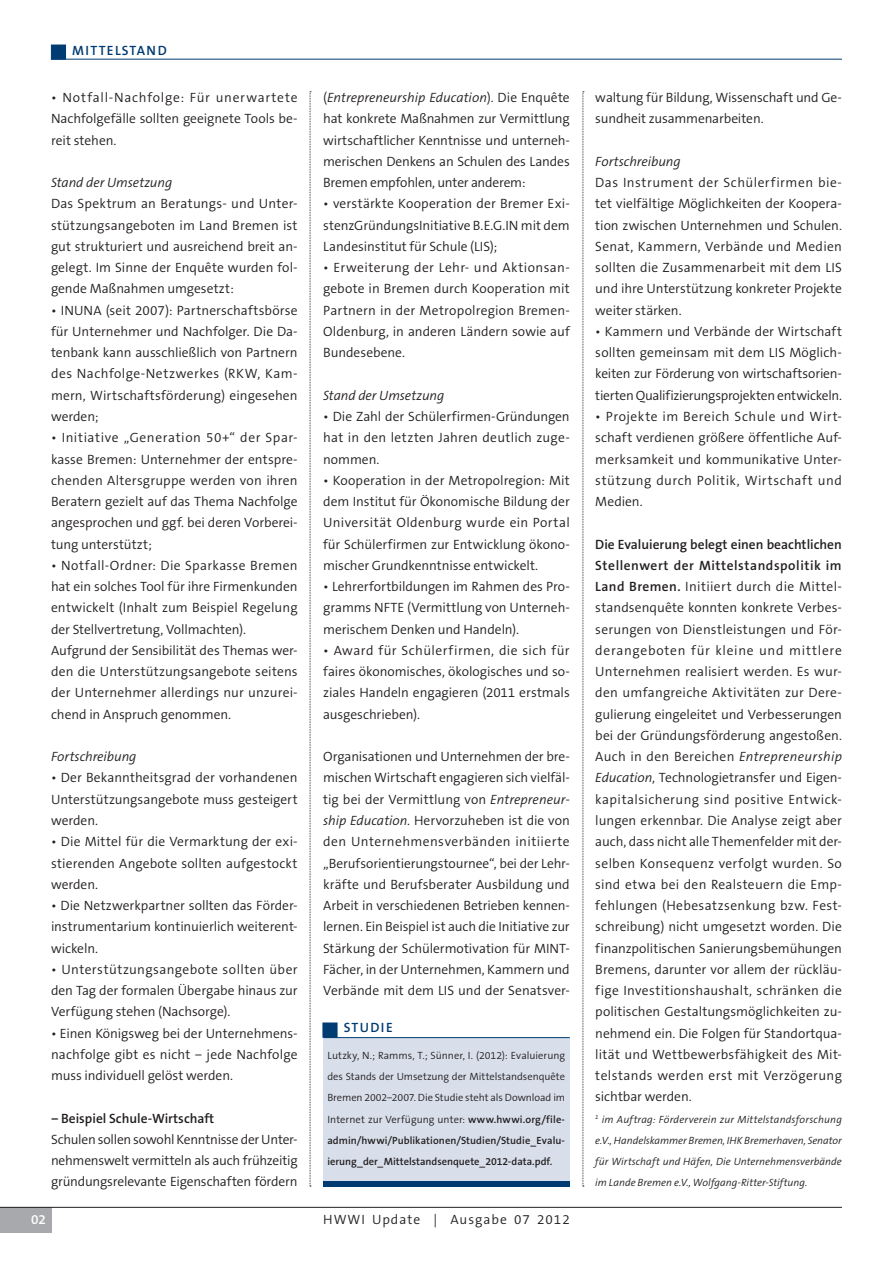
<style>
.page{position:relative;width:893px;height:1263px;background:#fff}
.page>*{position:absolute;margin:0;border:0;box-sizing:border-box;transform-origin:0 0}
.Fliesstext{font:300 13.5px/21.3px "The Sans B4";letter-spacing:-.005em;color:#231f20;text-align:justify}
.Fliesstext-2{font:italic 300 13.5px "The Sans B4";letter-spacing:-.005em;color:#231f20}
.Fliesstext-3{font:600 13.5px "The Sans B6";color:#231f20}
.Fliesstext-4{font:300 13.5px "The Sans B4";letter-spacing:.075em;color:#231f20}
.Themen{font:600 13.5px "The Sans B6";letter-spacing:.1em;color:#003b71}
.t1{font:600 13.5px "The Sans B6";color:#fff}
.Fliesstext-5{font:300 10.5px/21.3px "The Sans B4";color:#231f20;text-align:justify}
.Fliesstext-6{font:italic 300 10.5px/21.3px "The Sans B4";letter-spacing:.005em;color:#231f20;text-align:justify}
.s1{font-style:italic}
.s2{font-family:"The Sans B6";font-weight:600}
</style>
<div class="page">
<svg style="left:310px;top:91px;width:1px;height:1096px"></svg>
<div style="left:51px;top:45px;width:15px;height:15px;background:#003b71"></div>
<hr style="left:51px;top:59px;width:791px;height:1px;background:#003b71">
<div style="left:0;top:1208px;width:51px;height:25px;background:#a8a9ad"></div>
<hr style="left:0;top:1207px;width:842px;height:1px;background:#231f20">
<svg style="left:583px;top:91px;width:1px;height:1096px"></svg>
<div style="left:323px;top:1037px;width:246px;height:149px;background:#d8dfeb"></div>
<div style="left:323px;top:1180px;width:247px;height:6px;background:#003b71"></div>
<hr style="left:324px;top:1037px;width:246px;height:1px;background:#003b71">
<div style="left:323px;top:1023px;width:14px;height:14px;background:#003b71"></div>
<p class="Themen" style="left:72px;top:43px;width:96px">MITTELSTAND</p>
<p class="Fliesstext" style="left:51px;top:87px;width:248px">• Notfall-Nachfolge: Für unerwartete Nachfolgefälle sollten geeignete Tools be&shy;reit stehen.</p>
<p class="Fliesstext-2" style="left:51px;top:175px;width:123px">Stand der Umsetzung</p>
<p class="Fliesstext" style="left:51px;top:194px;width:248px">Das Spektrum an Beratungs- und Unter&shy;stützungsangeboten im Land Bremen ist gut strukturiert und ausreichend breit an&shy;gelegt. Im Sinne der Enquête wurden fol&shy;gende Maßnahmen umgesetzt:</p>
<p class="Fliesstext" style="left:51px;top:300px;width:248px">• INUNA (seit 2007): Partnerschaftsbörse für Unternehmer und Nachfolger. Die Da&shy;tenbank kann ausschließlich von Partnern des Nachfolge-Netzwerkes (RKW, Kam&shy;mern, Wirtschaftsförderung) eingesehen werden;</p>
<p class="Fliesstext" style="left:51px;top:427px;width:248px">• Initiative „Generation 50+“ der Spar&shy;kasse Bremen: Unternehmer der entspre&shy;chenden Altersgruppe werden von ihren Beratern gezielt auf das Thema Nachfolge angesprochen und ggf. bei deren Vorberei&shy;tung unterstützt;</p>
<p class="Fliesstext" style="left:51px;top:555px;width:248px">• Notfall-Ordner: Die Sparkasse Bremen hat ein solches Tool für ihre Firmenkunden entwickelt (Inhalt zum Beispiel Regelung der Stellvertretung, Vollmachten).</p>
<p class="Fliesstext" style="left:51px;top:640px;width:248px">Aufgrund der Sensibilität des Themas wer&shy;den die Unterstützungsangebote seitens der Unternehmer allerdings nur unzurei&shy;chend in Anspruch genommen.</p>
<p class="Fliesstext-2" style="left:51px;top:749px;width:87px">Fortschreibung</p>
<p class="Fliesstext" style="left:51px;top:768px;width:248px">• Der Bekanntheitsgrad der vorhandenen Unterstützungsangebote muss gesteigert werden.</p>
<p class="Fliesstext" style="left:51px;top:831px;width:248px">• Die Mittel für die Vermarktung der exi&shy;stierenden Angebote sollten aufgestockt werden.</p>
<p class="Fliesstext" style="left:51px;top:895px;width:248px">• Die Netzwerkpartner sollten das Förder&shy;instrumentarium kontinuierlich weiterent&shy;wickeln.</p>
<p class="Fliesstext" style="left:51px;top:959px;width:248px">• Unterstützungsangebote sollten über den Tag der formalen Übergabe hinaus zur Verfügung stehen (Nachsorge).</p>
<p class="Fliesstext" style="left:51px;top:1023px;width:248px">• Einen Königsweg bei der Unternehmens&shy;nachfolge gibt es nicht − jede Nachfolge muss individuell gelöst werden.</p>
<p class="Fliesstext-3" style="left:51px;top:1111px;width:165px">− Beispiel Schule-Wirtschaft</p>
<p class="Fliesstext" style="left:51px;top:1129px;width:248px">Schulen sollen sowohl Kenntnisse der Unter&shy;nehmenswelt vermitteln als auch frühzeitig gründungsrelevante Eigenschaften fördern</p>
<p class="Fliesstext" style="left:323px;top:87px;width:248px">(<span class="s1">Entrepreneurship Education</span>). Die Enquête hat konkrete Maßnahmen zur Vermittlung wirtschaftlicher Kenntnisse und unterneh&shy;merischen Denkens an Schulen des Landes Bremen empfohlen, unter anderem:</p>
<p class="Fliesstext" style="left:323px;top:194px;width:248px">• verstärkte Kooperation der Bremer Exi&shy;stenzGründungsInitiative B.E.G.IN mit dem Landesinstitut für Schule (LIS);</p>
<p class="Fliesstext" style="left:323px;top:257px;width:248px">• Erweiterung der Lehr- und Aktionsan&shy;gebote in Bremen durch Kooperation mit Partnern in der Metropolregion Bremen-Oldenburg, in anderen Ländern sowie auf Bundesebene.</p>
<p class="Fliesstext-2" style="left:323px;top:388px;width:123px">Stand der Umsetzung</p>
<p class="Fliesstext" style="left:323px;top:406px;width:248px">• Die Zahl der Schülerfirmen-Gründungen hat in den letzten Jahren deutlich zuge&shy;nommen.</p>
<p class="Fliesstext" style="left:323px;top:470px;width:248px">• Kooperation in der Metropolregion: Mit dem Institut für Ökonomische Bildung der Universität Oldenburg wurde ein Portal für Schülerfirmen zur Entwicklung ökono&shy;mischer Grundkenntnisse entwickelt.</p>
<p class="Fliesstext" style="left:323px;top:576px;width:248px">• Lehrerfortbildungen im Rahmen des Pro&shy;gramms NFTE (Vermittlung von Unterneh&shy;merischem Denken und Handeln).</p>
<p class="Fliesstext" style="left:323px;top:640px;width:248px">• Award für Schülerfirmen, die sich für faires ökonomisches, ökologisches und so&shy;ziales Handeln engagieren (2011 erstmals ausgeschrieben).</p>
<p class="Fliesstext" style="left:323px;top:746px;width:248px">Organisationen und Unternehmen der bre&shy;mischen Wirtschaft engagieren sich vielfäl&shy;tig bei der Vermittlung von <span class="s1">Entrepreneur&shy;ship Education</span>. Hervorzuheben ist die von den Unternehmensverbänden initiierte „Berufsorientierungstournee“, bei der Lehr&shy;kräfte und Berufsberater Ausbildung und Arbeit in verschiedenen Betrieben kennen&shy;lernen. Ein Beispiel ist auch die Initiative zur Stärkung der Schülermotivation für MINT-Fächer, in der Unternehmen, Kammern und Verbände mit dem LIS und der Senatsver-</p>
<p class="Themen" style="left:344px;top:1020px;width:51px">STUDIE</p>
<p class="Fliesstext-5" style="left:327px;top:1045px;width:239px">Lutzky, N.; Ramms, T.; Sünner, I. (2012): Evaluierung des Stands der Umsetzung der Mittelstandsenquête Bremen 2002−2007. Die Studie steht als Download im Internet zur Verfügung unter: <span class="s2">www.hwwi.org/file&shy;admin/hwwi/Publikationen/Studien/Studie_Evalu&shy;ierung_der_Mittelstandsenquete_2012-data.pdf.</span></p>
<p class="t1" style="left:31px;top:1212px;width:16px">02</p>
<p class="Fliesstext-4" style="left:323px;top:1212px;width:248px">HWWI Update | Ausgabe 07 2012</p>
<p class="Fliesstext" style="left:595px;top:87px;width:248px">waltung für Bildung, Wissenschaft und Ge&shy;sundheit zusammenarbeiten.</p>
<p class="Fliesstext-2" style="left:595px;top:154px;width:87px">Fortschreibung</p>
<p class="Fliesstext" style="left:595px;top:172px;width:248px">Das Instrument der Schülerfirmen bie&shy;tet vielfältige Möglichkeiten der Koopera&shy;tion zwischen Unternehmen und Schulen.<br>Senat, Kammern, Verbände und Medien sollten die Zusammenarbeit mit dem LIS und ihre Unterstützung konkreter Projekte weiter stärken.</p>
<p class="Fliesstext" style="left:595px;top:321px;width:248px">• Kammern und Verbände der Wirtschaft sollten gemeinsam mit dem LIS Möglich&shy;keiten zur Förderung von wirtschaftsorien&shy;tierten Qualifizierungsprojekten entwickeln.</p>
<p class="Fliesstext" style="left:595px;top:406px;width:248px">• Projekte im Bereich Schule und Wirt&shy;schaft verdienen größere öffentliche Auf&shy;merksamkeit und kommunikative Unter&shy;stützung durch Politik, Wirtschaft und Medien.</p>
<p class="Fliesstext" style="left:595px;top:534px;width:248px"><span class="s2">Die Evaluierung belegt einen beachtlichen Stellenwert der Mittelstandspolitik im Land Bremen.</span> Initiiert durch die Mittel&shy;standsenquête konnten konkrete Verbes&shy;serungen von Dienstleistungen und För&shy;derangeboten für kleine und mittlere Unternehmen realisiert werden. Es wur&shy;den umfangreiche Aktivitäten zur Dere&shy;gulierung eingeleitet und Verbesserungen bei der Gründungsförderung angestoßen.<br>Auch in den Bereichen <span class="s1">Entrepreneurship Education</span>, Technologietransfer und Eigen&shy;kapitalsicherung sind positive Entwick&shy;lungen erkennbar. Die Analyse zeigt aber auch, dass nicht alle Themenfelder mit der&shy;selben Konsequenz verfolgt wurden. So sind etwa bei den Realsteuern die Emp&shy;fehlungen (Hebesatzsenkung bzw. Fest&shy;schreibung) nicht umgesetzt worden. Die finanzpolitischen Sanierungsbemühungen Bremens, darunter vor allem der rückläu&shy;fige Investitionshaushalt, schränken die politischen Gestaltungsmöglichkeiten zu&shy;nehmend ein. Die Folgen für Standortqua&shy;lität und Wettbewerbsfähigkeit des Mit&shy;telstands werden erst mit Verzögerung sichtbar werden.</p>
<p class="Fliesstext-6" style="left:595px;top:1109px;width:248px"><sup>1</sup> im Auftrag: Förderverein zur Mittelstandsforschung e.V., Handelskammer Bremen, IHK Bremerhaven, Senator für Wirtschaft und Häfen, Die Unternehmensverbände im Lande Bremen e.V., Wolfgang-Ritter-Stiftung.</p>
</div>
